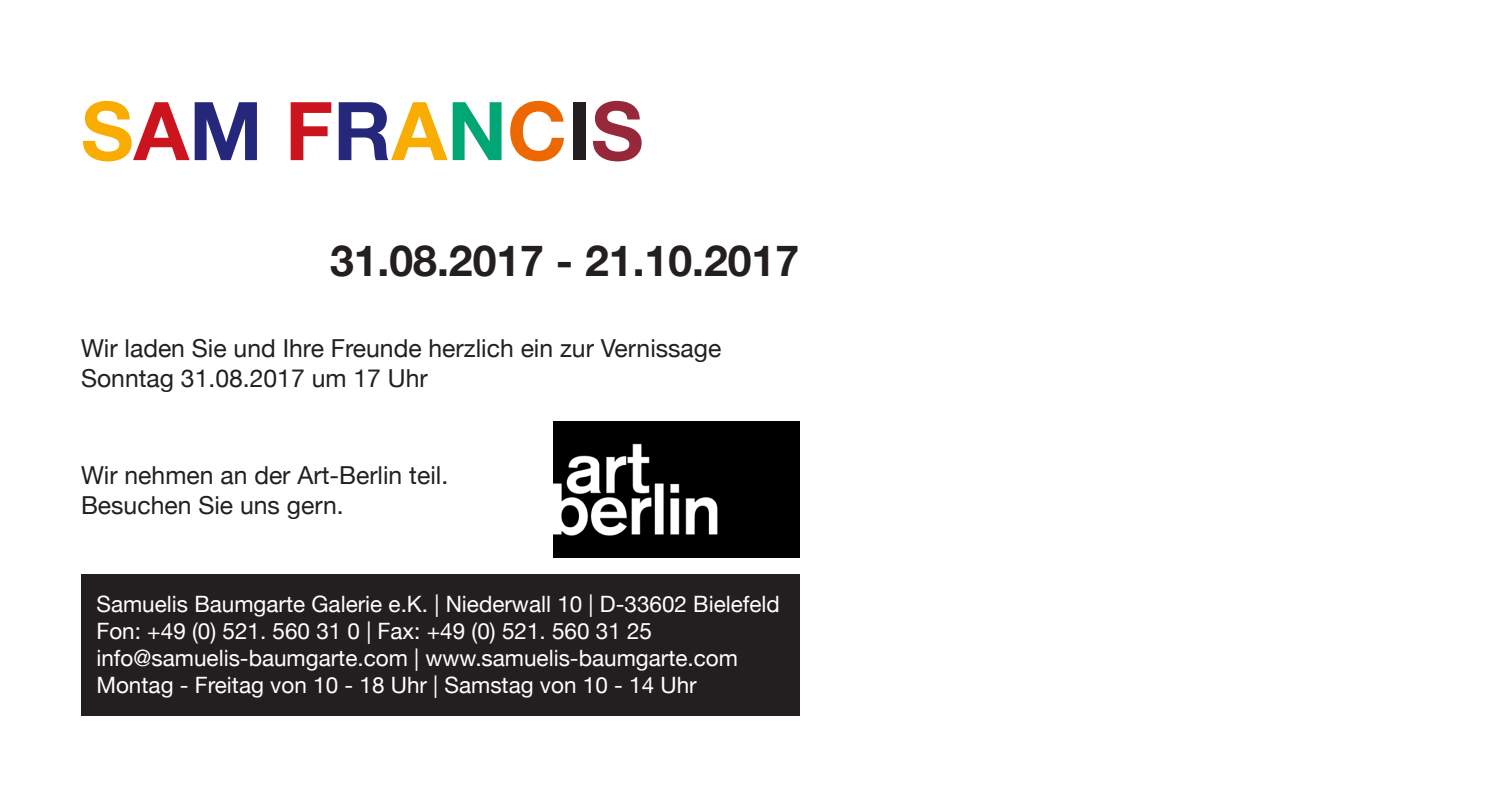
<style>
.page{position:relative;width:1499px;height:798px;background:#fff}
.page>*{position:absolute;margin:0;border:0;box-sizing:border-box;transform-origin:0 0}
.t1{font:700 81px "Helvetica Neue";color:#f9ad02}
.t2{font:700 42.75px "Helvetica Neue";color:#231f20}
.t3{font:24.75px "Helvetica Neue";color:#231f20}
.t4{font:22.5px "Helvetica Neue";color:#fff}
.s1{color:#cc141e}
.s2{color:#25277a}
.s3{color:#00a674}
.s4{color:#ed6801}
.s5{color:#231f20}
.s6{color:#972839}
</style>
<div class="page">
<div style="left:81px;top:574px;width:718px;height:141px;background:#231f20"></div>
<img style="left:554px;top:421px;width:245px;height:136px">
<p class="t1" style="left:81px;top:68px;width:564px">S<span class="s1">A</span><span class="s2">M</span> <span class="s1">F</span><span class="s2">R</span>A<span class="s3">N</span><span class="s4">C</span><span class="s5">I</span><span class="s6">S</span></p>
<p class="t2" style="left:330px;top:227px;width:471px">31.08.2017 - 21.10.2017</p>
<p class="t3" style="left:81px;top:330px;width:642px">Wir laden Sie und Ihre Freunde herzlich ein zur Vernissage</p>
<p class="t3" style="left:81px;top:360px;width:348px">Sonntag 31.08.2017 um 17 Uhr</p>
<p class="t3" style="left:81px;top:457px;width:369px">Wir nehmen an der Art-Berlin teil.</p>
<p class="t3" style="left:81px;top:487px;width:264px">Besuchen Sie uns gern.</p>
<p class="t4" style="left:96px;top:587px;width:685px">Samuelis Baumgarte Galerie e.K. | Niederwall 10 | D-33602 Bielefeld</p>
<p class="t4" style="left:96px;top:614px;width:557px">Fon: +49 (0) 521. 560 31 0 | Fax: +49 (0) 521. 560 31 25</p>
<p class="t4" style="left:96px;top:641px;width:643px">info@samuelis-baumgarte.com | www.samuelis-baumgarte.com</p>
<p class="t4" style="left:96px;top:668px;width:602px">Montag - Freitag von 10 - 18 Uhr | Samstag von 10 - 14 Uhr</p>
</div>
